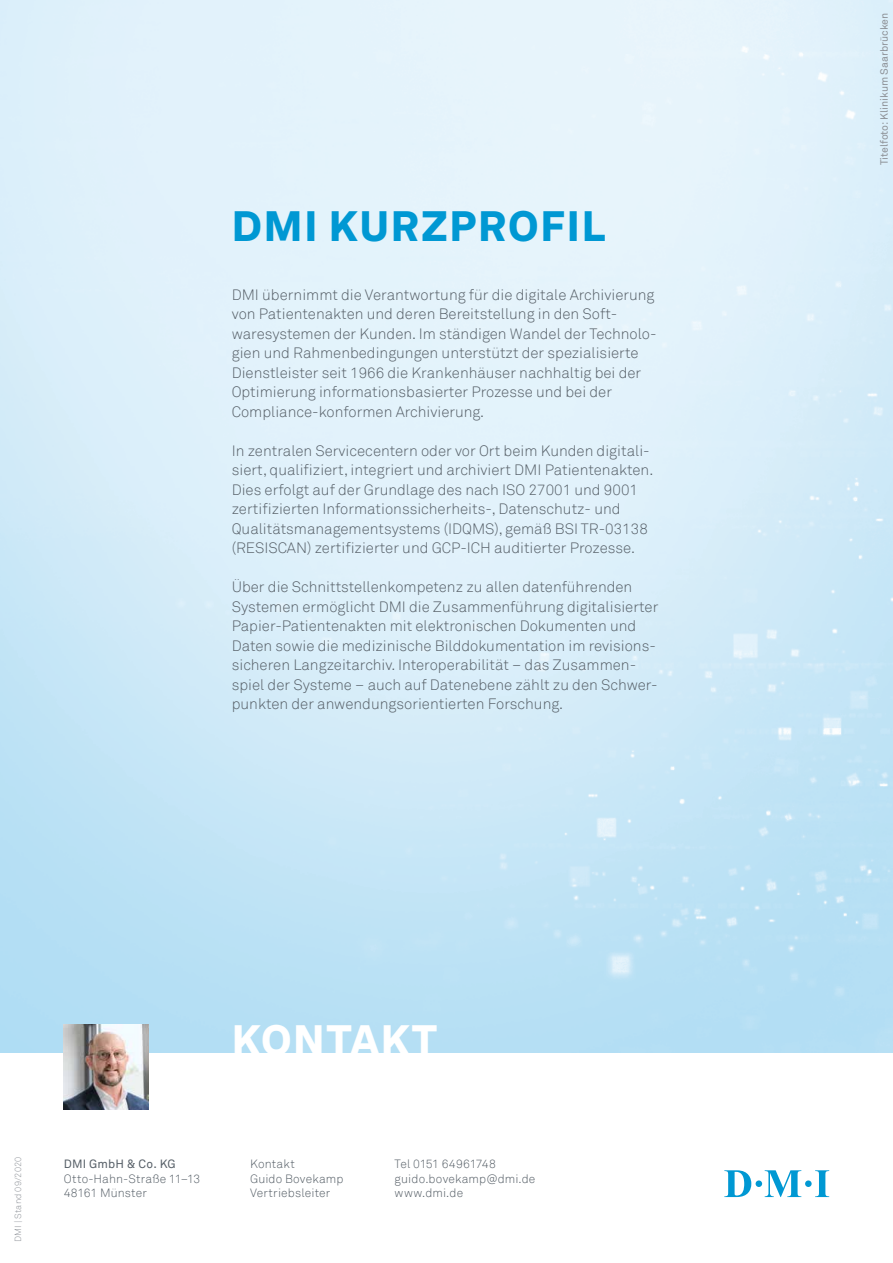
<style>
.page{position:relative;width:893px;height:1263px;background:#fff}
.page>*{position:absolute;margin:0;border:0;box-sizing:border-box;transform-origin:0 0}
.t1{font:900 42px "Akkurat LL";letter-spacing:.04em;color:#0098d3}
.t2{font:900 42px "Akkurat LL";letter-spacing:.04em;color:#fff}
.t3{font:300 15px/19.5px "Akkurat";color:#565f67}
.t4{font:300 12px/14.4px "Akkurat";letter-spacing:.01em;color:#565f67}
.t5{font:12px "Akkurat";letter-spacing:.015em;color:#565f67}
.t6{font:10.5px "Akkurat";color:#8e9298}
.t7{font:300 9px "Akkurat";letter-spacing:.015em;color:#8e9298}
</style>
<div class="page">
<svg style="left:724px;top:1170px;width:105px;height:27px"></svg>
<img style="left:64px;top:1024px;width:85px;height:85px">
<h1 class="t1" style="left:232px;top:193px;width:375px">DMI KURZPROFIL</h1>
<p class="t3" style="left:232px;top:285px;width:426px">DMI übernimmt die Verantwortung für die digitale Archivierung von Patientenakten und deren Bereitstellung in den Soft&shy;waresystemen der Kunden. Im ständigen Wandel der Technolo&shy;gien und Rahmenbedingungen unterstützt der spezialisierte Dienstleister seit 1966 die Krankenhäuser nachhaltig bei der Optimierung informationsbasierter Prozesse und bei der Compliance-konformen Archivierung.</p>
<p class="t3" style="left:232px;top:441px;width:423px">In zentralen Servicecentern oder vor Ort beim Kunden digitali&shy;siert, qualifiziert, integriert und archiviert DMI Patientenakten.<br>Dies erfolgt auf der Grundlage des nach ISO 27001 und 9001 zertifizierten Informationssicherheits-, Datenschutz- und Qualitätsmanagementsystems (IDQMS), gemäß BSI TR-03138 (RESISCAN) zertifizierter und GCP-ICH auditierter Prozesse.</p>
<p class="t3" style="left:232px;top:578px;width:428px">Über die Schnittstellenkompetenz zu allen datenführenden Systemen ermöglicht DMI die Zusammenführung digitalisierter Papier-Patientenakten mit elektronischen Dokumenten und Daten sowie die medizinische Bilddokumentation im revisions&shy;sicheren Langzeitarchiv. Interoperabilität – das Zusammen&shy;spiel der Systeme – auch auf Datenebene zählt zu den Schwer&shy;punkten der anwendungsorientierten Forschung.</p>
<p class="t7" style="left:13px;top:1242px;width:86px;rotate:-90deg">DMI | Stand 09/2020</p>
<h1 class="t2" style="left:232px;top:1006px;width:207px">KONTAKT</h1>
<p class="t5" style="left:64px;top:1157px;width:114px">DMI GmbH &amp; Co. KG</p>
<p class="t4" style="left:64px;top:1171px;width:138px">Otto-Hahn-Straße 11–13<br>48161 Münster</p>
<p class="t4" style="left:250px;top:1157px;width:95px">Kontakt<br>Guido Bovekamp<br>Vertriebsleiter</p>
<p class="t4" style="left:395px;top:1157px;width:142px">Tel 0151 64961748 guido.bovekamp@dmi.de www.dmi.de</p>
<p class="t6" style="left:878px;top:165px;width:154px;rotate:-90deg">Titelfoto: Klinikum Saarbrücken</p>
</div>
